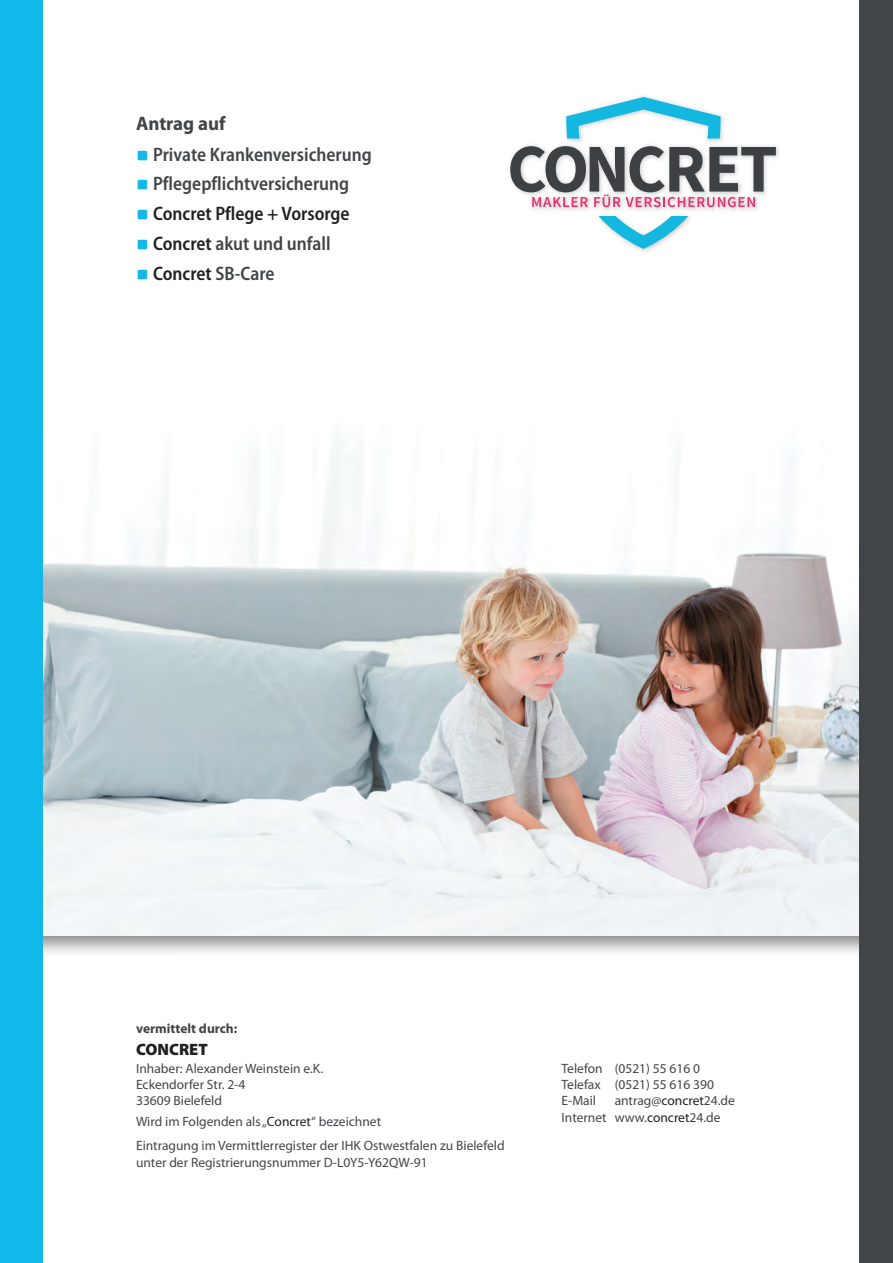
<style>
.page{position:relative;width:893px;height:1263px;background:#fff}
.page>*{position:absolute;margin:0;border:0;box-sizing:border-box;transform-origin:0 0}
.t1{font:600 semi-condensed 19.5px/30px "Myriad Pro";color:#424548}
.t2{font:900 16.5px "Myriad Pro";color:#231f20}
.t3{font:13.5px/16.2px "Myriad Pro";color:#424548}
.t4{font:700 13.5px "Myriad Pro";color:#424548}
.s1{font-weight:700;font-stretch:normal}
.s2{font-family:"Jaikais Square 2 Signs";font-weight:400;font-stretch:normal;font-size:21px;color:#12b8e9}
.s3{color:#231f20}
</style>
<div class="page">
<img style="left:43px;top:436px;width:816px;height:499px">
<img style="left:509px;top:96px;width:270px;height:156px">
<svg style="left:598px;top:216px;width:90px;height:33px"></svg>
<svg style="left:566px;top:97px;width:154px;height:42px"></svg>
<svg style="left:510px;top:146px;width:266px;height:61px"></svg>
<div style="left:0;top:0;width:43px;height:1263px;background:#12b8e9"></div>
<div style="left:859px;top:0;width:34px;height:1263px;background:#424548"></div>
<h1 class="t1" style="left:136px;top:110px;width:237px"><span class="s1">Antrag auf<br></span><span class="s2">i</span> Private Krankenversicherung <span class="s2">i</span> Pflegepflichtversicherung<br><span class="s2">i</span> <span class="s3">Concret Pflege + Vorsorge<br></span><span class="s2">i</span> <span class="s3">Concret</span> akut und unfall<br><span class="s2">i</span> <span class="s3">Concret</span> SB-Care</h1>
<p class="t4" style="left:136px;top:1023px;width:103px">vermittelt durch:</p>
<p class="t2" style="left:136px;top:1043px;width:73px">CONCRET</p>
<p class="t3" style="left:136px;top:1061px;width:189px">Inhaber: Alexander Weinstein e.K.<br>Eckendorfer Str. 2-4<br>33609 Bielefeld</p>
<p class="t3" style="left:136px;top:1110px;width:370px;line-height:24.8px">Wird im Folgenden als „<span class="s3">Concret</span>“ bezeichnet<br>Eintragung im Vermittlerregister der IHK Ostwestfalen zu Bielefeld</p>
<p class="t3" style="left:136px;top:1155px;width:293px">unter der Registrierungsnummer D-L0Y5-Y62QW-91</p>
<p class="t3" style="left:562px;top:1061px;width:154px">Telefon (0521) 55 616 0<br>Telefax (0521) 55 616 390<br>E-Mail</p>
<p class="t3" style="left:562px;top:1094px;width:175px;text-indent:53px">antrag@<span class="s3">concret</span>24.de<br>Internet www.<span class="s3">concret</span>24.de</p>
</div>
